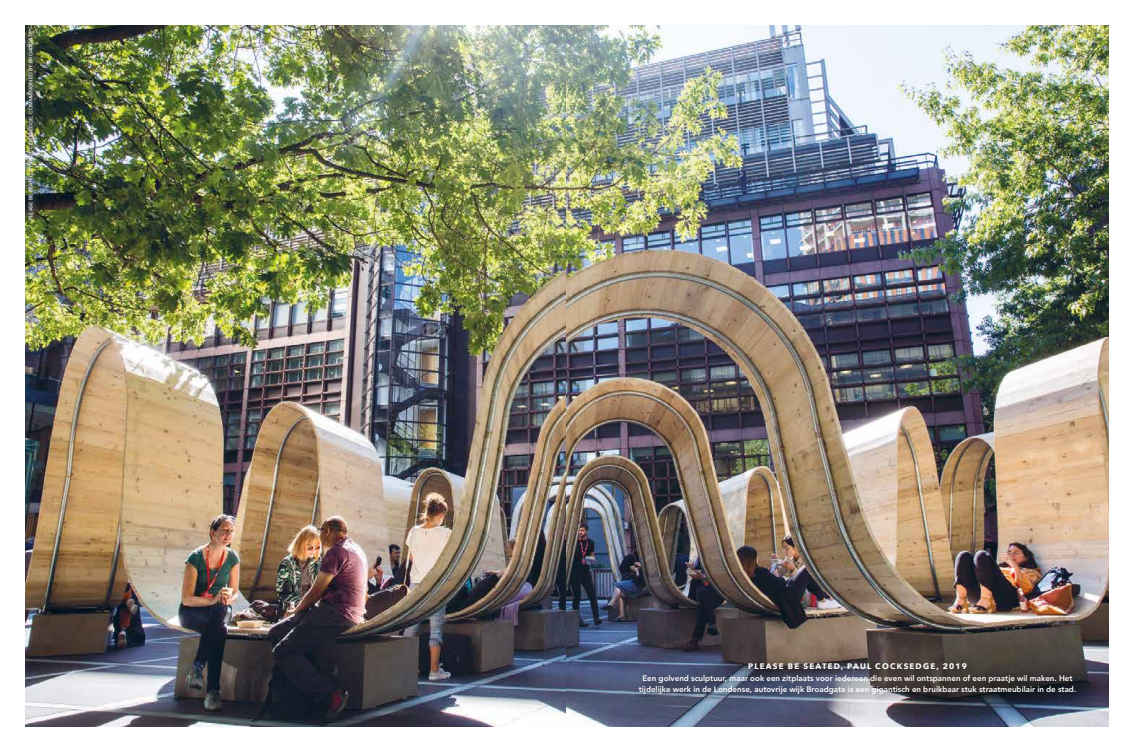
<style>
.page{position:relative;width:1134px;height:752px;background:#fff}
.page>*{position:absolute;margin:0;border:0;box-sizing:border-box;transform-origin:0 0}
.t1{font:800 8px/11.5px "Avenir LT Std";color:#fff;text-align:center}
.t2{font:700 8px "Avenir Next";letter-spacing:.15em;color:#fff}
.t3{font:500 5px "Avenir LT Std";letter-spacing:.025em;color:#fff}
</style>
<div class="page">
<img style="left:26px;top:26px;width:541px;height:700px">
<img style="left:567px;top:26px;width:541px;height:700px">
<svg style="left:633px;top:656px;width:453px;height:49px;background:#494b57"></svg>
<div style="left:23px;top:26px;width:16px;height:200px;background:#fff;opacity:.75"></div>
<svg style="left:941px;top:693px;width:9px;height:3px"></svg>
<p class="t3" style="left:28px;top:220px;width:190px;rotate:-90deg">PLEASE BE SEATED BY PAUL COCKSEDGE, COMMISSIONED BY BROADGATE</p>
<p class="t2" style="left:748px;top:659px;width:220px">PLEASE BE SEATED, PAUL COCKSEDGE, 2019</p>
<p class="t1" style="left:639px;top:671px;width:439px">Een golvend sculptuur, maar ook een zitplaats voor iedereen die even wil ontspannen of een praatje wil maken. Het tijdelijke werk in de Londense, autovrije wijk Broadgate is een gigantisch en bruikbaar stuk straatmeubilair in de stad.</p>
</div>
